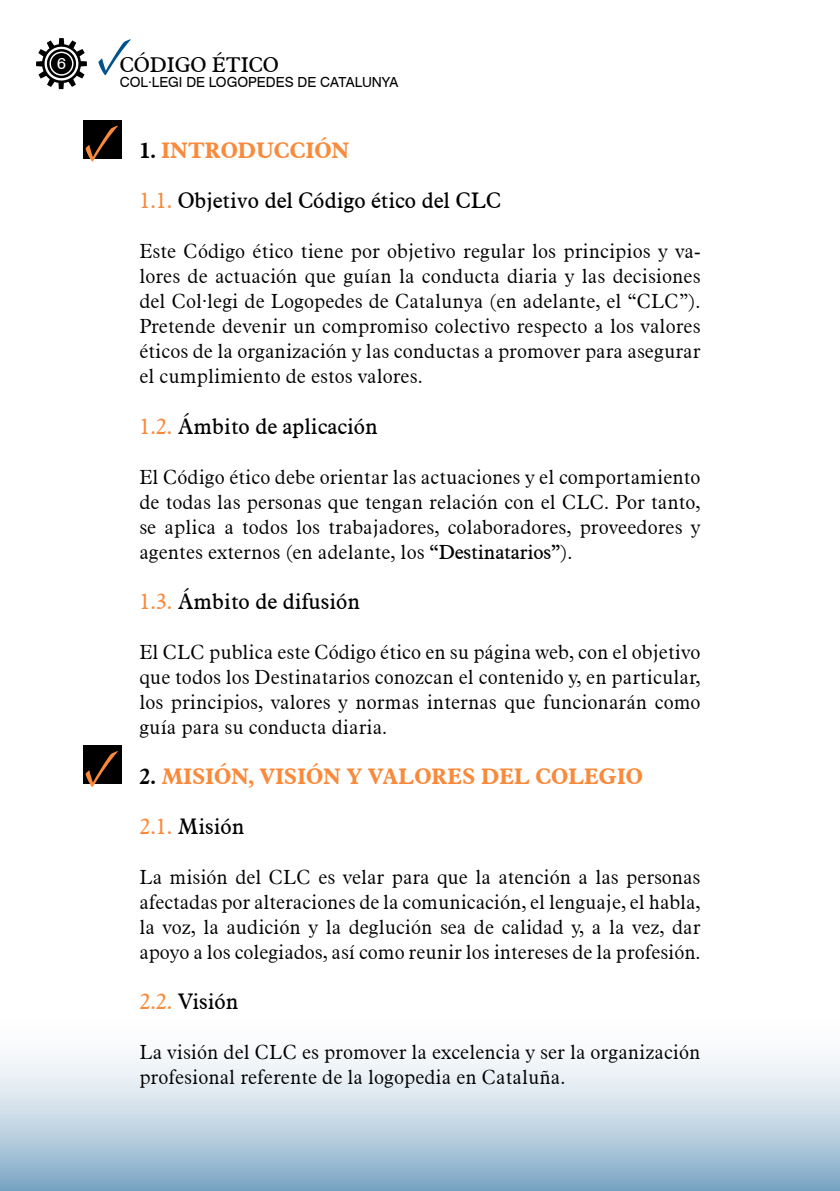
<style>
.page{position:relative;width:840px;height:1191px;background:#fff}
.page>*{position:absolute;margin:0;border:0;box-sizing:border-box;transform-origin:0 0}
.t1{font:53.2px "Minion Pro";color:#fa8a3b}
.subtitol_CodiECLC{font:22px "Aldine 721 BT";color:#000}
.Titol_CodiECLC{font:700 22px "Aldine 721 BT";color:#fa8a3b}
.t2{font:21px "Aldine 721 BT";color:#000}
.text_CodiECLC_es{font:300 20px/25px "Aldine 721 BT";color:#000;text-align:justify}
.t3{font:16px "Swiss 721 BT";color:#fff}
.t4{font:14px "Swiss 721 BT";color:#000}
.s1{font-family:"Minion Pro";font-size:53.2px;color:#00538e}
.s2{color:#000}
.s3{color:#fa8a3b}
.s4{font-weight:400}
</style>
<div class="page">
<svg style="left:36px;top:38px;width:51px;height:51px"></svg>
<svg style="left:0;top:1056px;width:839px;height:135px;background:#c0d4e2"></svg>
<div style="left:84px;top:120px;width:38px;height:38px;background:#000"></div>
<div style="left:84px;top:745px;width:38px;height:39px;background:#000"></div>
<p class="t3" style="left:57px;top:54px;width:10px">6</p>
<p class="t2" style="left:96px;top:51px;width:184px"><span class="s1">✓</span>CÓDIGO ÉTICO</p>
<p class="t4" style="left:120px;top:73px;width:280px">COL·LEGI DE LOGOPEDES DE CATALUNYA</p>
<p class="t1" style="left:84px;top:106px;width:38px">✓</p>
<p class="t1" style="left:84px;top:731px;width:38px">✓</p>
<p class="Titol_CodiECLC" style="left:139px;top:137px;width:211px"><span class="s2">1.</span> INTRODUCCIÓN</p>
<p class="subtitol_CodiECLC" style="left:139px;top:187px;width:363px"><span class="s3">1.1.</span> Objetivo del Código ético del CLC</p>
<p class="text_CodiECLC_es" style="left:139px;top:239px;width:562px">Este Código ético tiene por objetivo regular los principios y va&shy;lores de actuación que guían la conducta diaria y las decisiones del Col·legi de Logopedes de Catalunya (en adelante, el “CLC”).<br>Pretende devenir un compromiso colectivo respecto a los valores éticos de la organización y las conductas a promover para asegurar el cumplimiento de estos valores.</p>
<p class="subtitol_CodiECLC" style="left:139px;top:412px;width:240px"><span class="s3">1.2.</span> Ámbito de aplicación</p>
<p class="text_CodiECLC_es" style="left:139px;top:464px;width:562px">El Código ético debe orientar las actuaciones y el comportamiento de todas las personas que tengan relación con el CLC. Por tanto, se aplica a todos los trabajadores, colaboradores, proveedores y agentes externos (en adelante, los <span class="s4">“Destinatarios”</span>).</p>
<p class="subtitol_CodiECLC" style="left:139px;top:587px;width:222px"><span class="s3">1.3.</span> Ámbito de difusión</p>
<p class="text_CodiECLC_es" style="left:139px;top:639px;width:562px">El CLC publica este Código ético en su página web, con el objetivo que todos los Destinatarios conozcan el contenido y, en particular, los principios, valores y normas internas que funcionarán como guía para su conducta diaria.</p>
<p class="Titol_CodiECLC" style="left:139px;top:762px;width:504px"><span class="s2">2.</span> MISIÓN, VISIÓN Y VALORES DEL COLEGIO</p>
<p class="subtitol_CodiECLC" style="left:139px;top:812px;width:107px"><span class="s3">2.1.</span> Misión</p>
<p class="text_CodiECLC_es" style="left:139px;top:864px;width:562px">La misión del CLC es velar para que la atención a las personas afectadas por alteraciones de la comunicación, el lenguaje, el habla, la voz, la audición y la deglución sea de calidad y, a la vez, dar apoyo a los colegiados, así como reunir los intereses de la profesión.</p>
<p class="subtitol_CodiECLC" style="left:139px;top:987px;width:101px"><span class="s3">2.2.</span> Visión</p>
<p class="text_CodiECLC_es" style="left:139px;top:1039px;width:562px">La visión del CLC es promover la excelencia y ser la organización profesional referente de la logopedia en Cataluña.</p>
</div>
